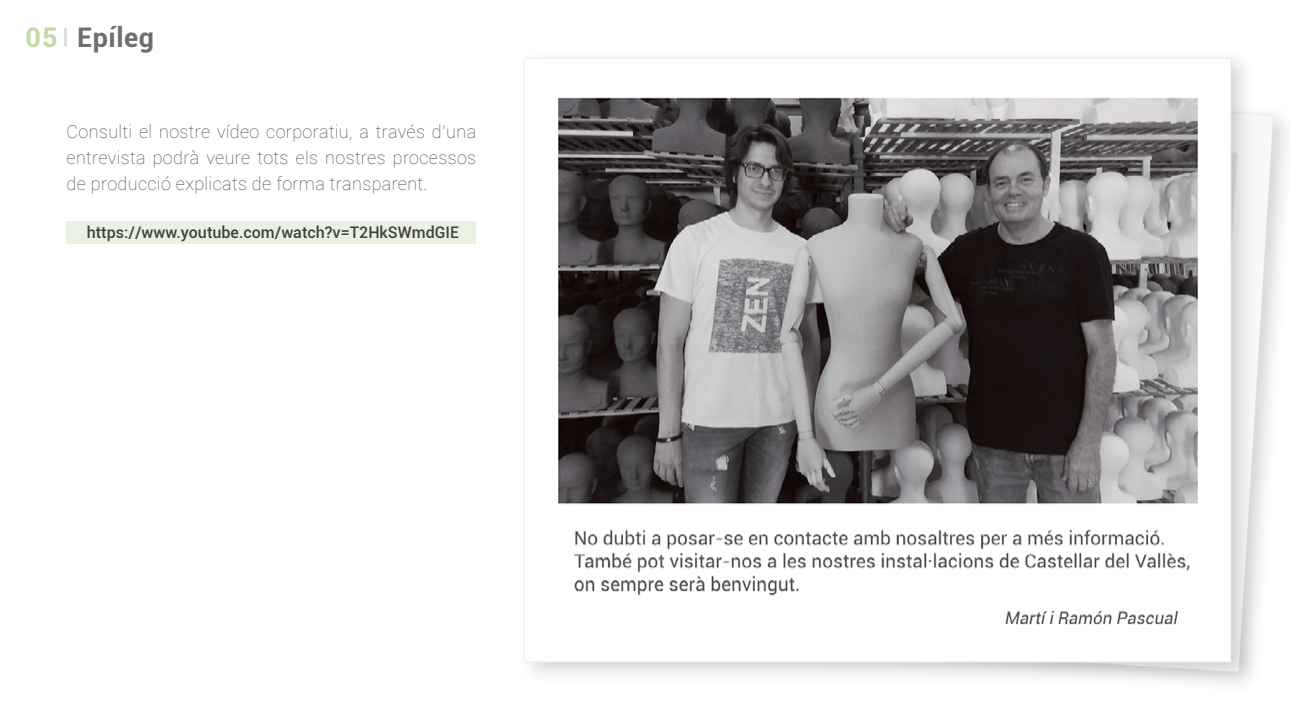
<style>
.page{position:relative;width:1290px;height:720px;background:#fff}
.page>*{position:absolute;margin:0;border:0;box-sizing:border-box;transform-origin:0 0}
.t1{font:700 27px "Roboto";letter-spacing:.02em;color:#6d6e71}
.t2{font:100 18px/26px "Roboto";letter-spacing:.02em;color:#414042;text-align:justify}
.t3{font:500 16px "Roboto";color:#414042}
.s1{color:#c4d8a6}
</style>
<div class="page">
<img style="left:64px;top:28px;width:1222px;height:656px">
<svg style="left:64px;top:28px;width:2px;height:17px"></svg>
<div style="left:67px;top:222px;width:409px;height:22px;background:#eaf1e1"></div>
<h1 class="t1" style="left:26px;top:19px;width:130px"><span class="s1">05</span> Epíleg</h1>
<p class="t2" style="left:67px;top:118px;width:411px">Consulti el nostre vídeo corporatiu, a través d’una entrevista podrà veure tots els nostres processos de producció explicats de forma transparent.</p>
<p class="t3" style="left:87px;top:221px;width:374px">https://www.youtube.com/watch?v=T2HkSWmdGIE</p>
</div>
